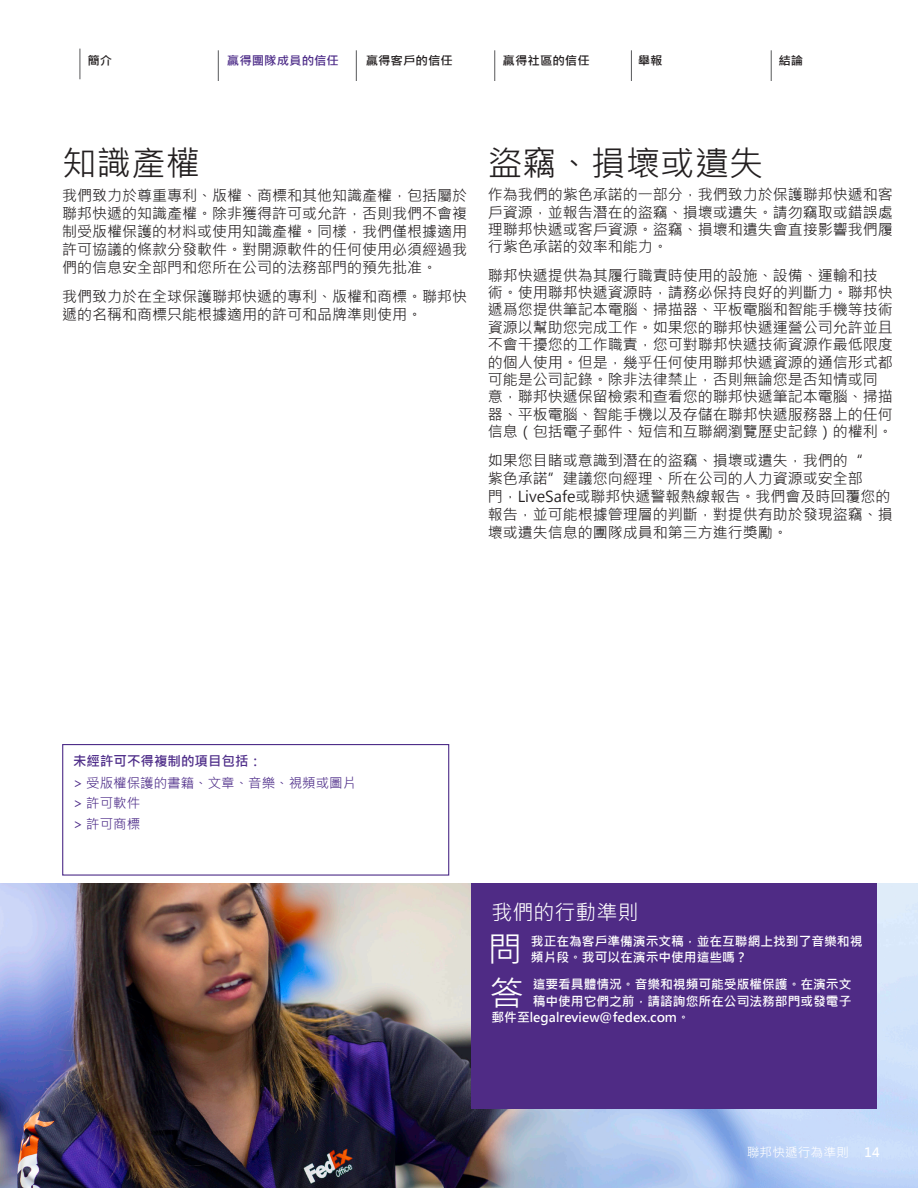
<style>
.page{position:relative;width:918px;height:1188px;background:#fff}
.page>*{position:absolute;margin:0;border:0;box-sizing:border-box;transform-origin:0 0}
.SECTION_TITLE{font:34.5px "Microsoft Jheng Hei";color:#231f20}
.OUR_CODE_COPY{font:34.5px "Microsoft Jheng Hei";color:#fff}
.OUR_CODE_TITLE{font:21px "Microsoft Jheng Hei";color:#fff}
.SECTION_COPY{font:15px/17.4px "Microsoft Jheng Hei";color:#231f20}
.BOXED_COPY{font:13.5px "Microsoft Jheng Hei";color:#4e2d89}
.BOXED_TITLE{font:700 13.5px "Microsoft Jheng Hei";color:#4e2d89}
.OUR_CODE_COPY-2{font:700 12.75px/16.5px "Microsoft Jheng Hei";color:#fff}
.FOOTER_RIGHT{font:12.75px "Microsoft Jheng Hei";color:#fff}
.FOOTER_RIGHT-2{font:700 12.75px "Microsoft Jheng Hei";color:#fff}
.NAV_BLACK{font:700 12px "Microsoft Jheng Hei";color:#231f20;scale:1.04 1}
.NAV_PURPLE{font:700 12px "Microsoft Jheng Hei";color:#4e2d89;scale:1.04 1}
</style>
<div class="page">
<img style="left:0;top:883px;width:918px;height:305px">
<div style="left:471px;top:883px;width:406px;height:226px;background:#4f2b85"></div>
<div style="left:62px;top:744px;width:387px;height:132px;border:1px solid #4e2d89"></div>
<hr style="left:218px;top:50px;width:1px;height:31px;background:#57585a">
<hr style="left:356px;top:50px;width:1px;height:31px;background:#57585a">
<hr style="left:495px;top:50px;width:1px;height:31px;background:#57585a">
<hr style="left:631px;top:50px;width:1px;height:31px;background:#57585a">
<hr style="left:771px;top:50px;width:1px;height:31px;background:#57585a">
<hr style="left:80px;top:49px;width:1px;height:30px;background:#57585a">
<p class="NAV_BLACK" style="left:87px;top:53px;width:25px">簡介</p>
<p class="NAV_PURPLE" style="left:227px;top:53px;width:109px">贏得團隊成員的信任</p>
<p class="NAV_BLACK" style="left:366px;top:53px;width:85px">贏得客戶的信任</p>
<p class="NAV_BLACK" style="left:503px;top:53px;width:85px">贏得社區的信任</p>
<p class="NAV_BLACK" style="left:638px;top:53px;width:25px">舉報</p>
<p class="NAV_BLACK" style="left:778px;top:53px;width:25px">結論</p>
<p class="SECTION_TITLE" style="left:62px;top:142px;width:140px">知識產權</p>
<p class="SECTION_COPY" style="left:62px;top:186px;width:407px;line-height:18px;text-align:justify">我們致力於尊重專利、版權、商標和其他知識產權，包括屬於聯邦快遞的知識產權。除非獲得許可或允許，否則我們不會複制受版權保護的材料或使用知識產權。同樣，我們僅根據適用許可協議的條款分發軟件。對開源軟件的任何使用必須經過我們的信息安全部門和您所在公司的法務部門的預先批准。</p>
<p class="SECTION_COPY" style="left:62px;top:287px;width:407px;line-height:18px">我們致力於在全球保護聯邦快遞的專利、版權和商標。聯邦快遞的名稱和商標只能根據適用的許可和品牌準則使用。</p>
<p class="SECTION_TITLE" style="left:488px;top:142px;width:277px">盜竊、損壞或遺失</p>
<p class="SECTION_COPY" style="left:488px;top:186px;width:407px;text-align:justify">作為我們的紫色承諾的一部分，我們致力於保護聯邦快遞和客戶資源，並報告潛在的盜竊、損壞或遺失。請勿竊取或錯誤處理聯邦快遞或客戶資源。盜竊、損壞和遺失會直接影響我們履行紫色承諾的效率和能力。</p>
<p class="SECTION_COPY" style="left:488px;top:266px;width:407px">聯邦快遞提供為其履行職責時使用的設施、設備、運輸和技術。使用聯邦快遞資源時，請務必保持良好的判斷力。聯邦快遞爲您提供筆記本電腦、掃描器、平板電腦和智能手機等技術資源以幫助您完成工作。如果您的聯邦快遞運營公司允許並且不會干擾您的工作職責，您可對聯邦快遞技術資源作最低限度的個人使用。但是，幾乎任何使用聯邦快遞資源的通信形式都可能是公司記錄。除非法律禁止，否則無論您是否知情或同意，聯邦快遞保留檢索和查看您的聯邦快遞筆記本電腦、掃描器、平板電腦、智能手機以及存儲在聯邦快遞服務器上的任何信息（包括電子郵件、短信和互聯網瀏覽歷史記錄）的權利。</p>
<p class="SECTION_COPY" style="left:488px;top:452px;width:407px;line-height:18px">如果您目睹或意識到潛在的盜竊、損壞或遺失，我們的“<br>紫色承諾”建議您向經理、所在公司的人力資源或安全部<br>門，LiveSafe或聯邦快遞警報熱線報告。我們會及時回覆您的報告，並可能根據管理層的判斷，對提供有助於發現盜竊、損壞或遺失信息的團隊成員和第三方進行獎勵。</p>
<p class="BOXED_TITLE" style="left:73px;top:752px;width:190px">未經許可不得複制的項目包括：</p>
<p class="BOXED_COPY" style="left:73px;top:774px;width:285px">&gt; 受版權保護的書籍、文章、音樂、視頻或圖片</p>
<p class="BOXED_COPY" style="left:73px;top:795px;width:69px">&gt; 許可軟件</p>
<p class="BOXED_COPY" style="left:73px;top:815px;width:69px">&gt; 許可商標</p>
<p class="OUR_CODE_TITLE" style="left:492px;top:899px;width:148px">我們的行動準則</p>
<p class="OUR_CODE_COPY" style="left:488px;top:928px;width:36px">問</p>
<p class="OUR_CODE_COPY-2" style="left:531px;top:933px;width:333px">我正在為客戶準備演示文稿，並在互聯網上找到了音樂和視頻片段。我可以在演示中使用這些嗎？</p>
<p class="OUR_CODE_COPY" style="left:490px;top:972px;width:36px">答</p>
<p class="OUR_CODE_COPY-2" style="left:533px;top:976px;width:320px">這要看具體情況。音樂和視頻可能受版權保護。在演示文</p>
<p class="OUR_CODE_COPY-2" style="left:533px;top:993px;width:320px">稿中使用它們之前，請諮詢您所在公司法務部門或發電子</p>
<p class="OUR_CODE_COPY-2" style="left:492px;top:1009px;width:200px">郵件至legalreview@fedex.com。</p>
<p class="FOOTER_RIGHT" style="left:747px;top:1144px;width:104px">聯邦快遞行為準則</p>
<p class="FOOTER_RIGHT-2" style="left:865px;top:1144px;width:17px">14</p>
</div>
